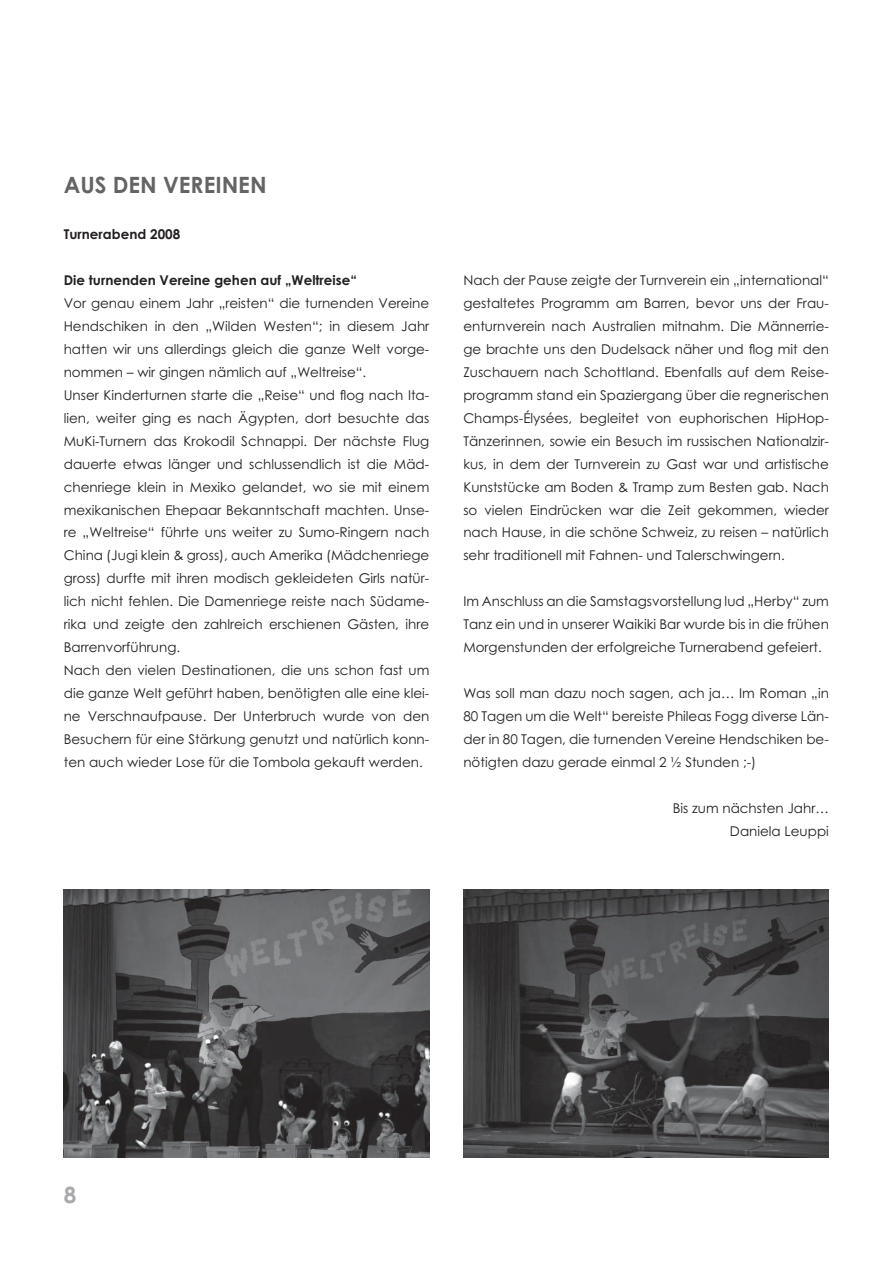
<style>
.page{position:relative;width:893px;height:1263px;background:#fff}
.page>*{position:absolute;margin:0;border:0;box-sizing:border-box;transform-origin:0 0}
.t1{font:700 22.5px "Century Gothic";color:#636466}
.t2{font:700 22.5px "Century Gothic";color:#a7a9ac}
.t3{font:13.5px/23px "Century Gothic";color:#231f20;text-align:justify}
.t4{font:700 13.5px "Century Gothic";color:#231f20}
</style>
<div class="page">
<img style="left:64px;top:889px;width:365px;height:268px">
<img style="left:463px;top:889px;width:366px;height:268px">
<h1 class="t1" style="left:64px;top:177px;width:204px">AUS DEN VEREINEN</h1>
<p class="t4" style="left:64px;top:229px;width:118px">Turnerabend 2008</p>
<p class="t4" style="left:64px;top:275px;width:295px">Die turnenden Vereine gehen auf „Weltreise“</p>
<p class="t3" style="left:64px;top:293px;width:367px;text-align:left">Vor genau einem Jahr „reisten“ die turnenden Vereine Hendschiken in den „Wilden Westen“; in diesem Jahr hatten wir uns allerdings gleich die ganze Welt vorge&shy;nommen – wir gingen nämlich auf „Weltreise“.<br>Unser Kinderturnen starte die „Reise“ und flog nach Ita&shy;lien, weiter ging es nach Ägypten, dort besuchte das MuKi-Turnern das Krokodil Schnappi. Der nächste Flug dauerte etwas länger und schlussendlich ist die Mäd&shy;chenriege klein in Mexiko gelandet, wo sie mit einem mexikanischen Ehepaar Bekanntschaft machten. Unse&shy;re „Weltreise“ führte uns weiter zu Sumo-Ringern nach China (Jugi klein &amp; gross), auch Amerika (Mädchenriege gross) durfte mit ihren modisch gekleideten Girls natür&shy;lich nicht fehlen. Die Damenriege reiste nach Südame&shy;rika und zeigte den zahlreich erschienen Gästen, ihre Barrenvorführung.<br>Nach den vielen Destinationen, die uns schon fast um die ganze Welt geführt haben, benötigten alle eine klei&shy;ne Verschnaufpause. Der Unterbruch wurde von den Besuchern für eine Stärkung genutzt und natürlich konn&shy;ten auch wieder Lose für die Tombola gekauft werden.</p>
<p class="t3" style="left:463px;top:270px;width:367px">Nach der Pause zeigte der Turnverein ein „international“ gestaltetes Programm am Barren, bevor uns der Frau&shy;enturnverein nach Australien mitnahm. Die Männerrie&shy;ge brachte uns den Dudelsack näher und flog mit den Zuschauern nach Schottland. Ebenfalls auf dem Reise&shy;programm stand ein Spaziergang über die regnerischen Champs-Élysées, begleitet von euphorischen HipHop-Tänzerinnen, sowie ein Besuch im russischen Nationalzir&shy;kus, in dem der Turnverein zu Gast war und artistische Kunststücke am Boden &amp; Tramp zum Besten gab. Nach so vielen Eindrücken war die Zeit gekommen, wieder nach Hause, in die schöne Schweiz, zu reisen – natürlich sehr traditionell mit Fahnen- und Talerschwingern.</p>
<p class="t3" style="left:463px;top:591px;width:367px">Im Anschluss an die Samstagsvorstellung lud „Herby“ zum Tanz ein und in unserer Waikiki Bar wurde bis in die frühen Morgenstunden der erfolgreiche Turnerabend gefeiert.</p>
<p class="t3" style="left:463px;top:683px;width:367px">Was soll man dazu noch sagen, ach ja… Im Roman „in 80 Tagen um die Welt“ bereiste Phileas Fogg diverse Län&shy;der in 80 Tagen, die turnenden Vereine Hendschiken be&shy;nötigten dazu gerade einmal 2 ½ Stunden ;-)</p>
<p class="t3" style="left:673px;top:798px;width:158px;text-align:right">Bis zum nächsten Jahr…<br>Daniela Leuppi</p>
<h1 class="t2" style="left:64px;top:1186px;width:14px">8</h1>
</div>
